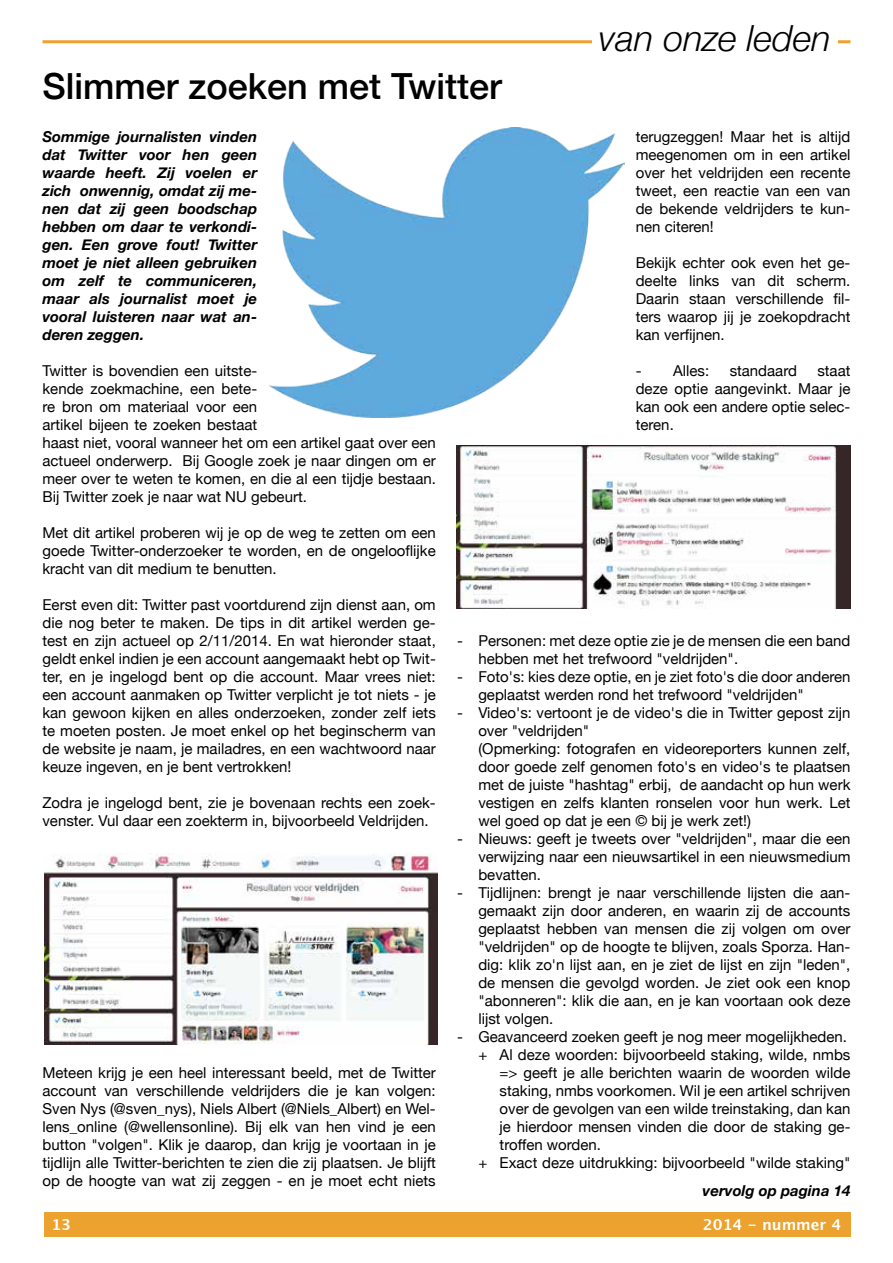
<style>
.page{position:relative;width:893px;height:1263px;background:#fff}
.page>*{position:absolute;margin:0;border:0;box-sizing:border-box;transform-origin:0 0}
.t1{font:500 36px "Helvetica Neue";color:#000}
.t2{font:italic 300 36px "Helvetica Neue";color:#000}
.t3{font:15px/18px "Helvetica Neue";color:#000;text-align:justify}
.t4{font:italic 700 15px/18px "Helvetica Neue";color:#000;text-align:justify}
.t5{font:700 15px "Lucida Grande";color:#fff}
</style>
<div class="page">
<div style="left:45px;top:1212px;width:806px;height:25px;background:#eba22e"></div>
<hr style="left:43px;top:40px;width:807px;height:3px;background:#eba22e">
<div style="left:592px;top:24px;width:246px;height:31px;background:#fff"></div>
<img style="left:45px;top:854px;width:393px;height:190px">
<img style="left:456px;top:445px;width:394px;height:164px">
<img style="left:268px;top:128px;width:357px;height:289px">
<h1 class="t1" style="left:43px;top:57px;width:461px">Slimmer zoeken met Twitter</h1>
<h1 class="t2" style="left:599px;top:10px;width:234px">van onze leden</h1>
<p class="t4" style="left:43px;top:128px;width:216px">Sommige journalisten vinden dat Twitter voor hen geen waarde heeft. Zij voelen er zich onwennig, omdat zij me&shy;nen dat zij geen boodschap hebben om daar te verkondi&shy;gen. Een grove fout! Twitter moet je niet alleen gebruiken om zelf te communiceren, maar als journalist moet je vooral luisteren naar wat an&shy;deren zeggen.</p>
<p class="t3" style="left:43px;top:363px;width:395px;text-align:left">Twitter is bovendien een uitste-<br>kende zoekmachine, een bete-<br>re bron om materiaal voor een<br>artikel bijeen te zoeken bestaat<br>haast niet, vooral wanneer het om een artikel gaat over een actueel onderwerp. Bij Google zoek je naar dingen om er meer over te weten te komen, en die al een tijdje bestaan.<br>Bij Twitter zoek je naar wat NU gebeurt.</p>
<p class="t3" style="left:42px;top:525px;width:395px">Met dit artikel proberen wij je op de weg te zetten om een goede Twitter-onderzoeker te worden, en de ongelooflijke kracht van dit medium te benutten.</p>
<p class="t3" style="left:42px;top:597px;width:395px">Eerst even dit: Twitter past voortdurend zijn dienst aan, om die nog beter te maken. De tips in dit artikel werden ge&shy;test en zijn actueel op 2/11/2014. En wat hieronder staat, geldt enkel indien je een account aangemaakt hebt op Twit&shy;ter, en je ingelogd bent op die account. Maar vrees niet: een account aanmaken op Twitter verplicht je tot niets - je kan gewoon kijken en alles onderzoeken, zonder zelf iets te moeten posten. Je moet enkel op het beginscherm van de website je naam, je mailadres, en een wachtwoord naar keuze ingeven, en je bent vertrokken!</p>
<p class="t3" style="left:42px;top:795px;width:395px">Zodra je ingelogd bent, zie je bovenaan rechts een zoek&shy;venster. Vul daar een zoekterm in, bijvoorbeeld Veldrijden.</p>
<p class="t3" style="left:42px;top:1065px;width:395px">Meteen krijg je een heel interessant beeld, met de Twitter account van verschillende veldrijders die je kan volgen:<br>Sven Nys (@sven_nys), Niels Albert (@Niels_Albert) en Wel&shy;lens_online (@wellensonline). Bij elk van hen vind je een button "volgen". Klik je daarop, dan krijg je voortaan in je tijdlijn alle Twitter-berichten te zien die zij plaatsen. Je blijft op de hoogte van wat zij zeggen - en je moet echt niets</p>
<p class="t3" style="left:636px;top:128px;width:216px">terugzeggen! Maar het is altijd meegenomen om in een artikel over het veldrijden een recente tweet, een reactie van een van de bekende veldrijders te kun&shy;nen citeren!</p>
<p class="t3" style="left:636px;top:254px;width:216px">Bekijk echter ook even het ge&shy;deelte links van dit scherm.<br>Daarin staan verschillende fil&shy;ters waarop jij je zoekopdracht kan verfijnen.</p>
<p class="t3" style="left:636px;top:362px;width:75px">- Alles:</p>
<p class="t3" style="left:730px;top:362px;width:69px">standaard</p>
<p class="t3" style="left:636px;top:362px;width:216px;text-indent:182px">staat deze optie aangevinkt. Maar je kan ook een andere optie selec&shy;teren.</p>
<p class="t3" style="left:478px;top:632px;width:374px;text-indent:-21px">- Personen: met deze optie zie je de mensen die een band hebben met het trefwoord "veldrijden".</p>
<p class="t3" style="left:478px;top:668px;width:374px;text-indent:-21px">- Foto's: kies deze optie, en je ziet foto's die door anderen geplaatst werden rond het trefwoord "veldrijden"</p>
<p class="t3" style="left:478px;top:704px;width:374px;text-align:left;text-indent:-21px">- Video's: vertoont je de video's die in Twitter gepost zijn over "veldrijden"<br>(Opmerking: fotografen en videoreporters kunnen zelf, door goede zelf genomen foto's en video's te plaatsen met de juiste "hashtag" erbij, de aandacht op hun werk vestigen en zelfs klanten ronselen voor hun werk. Let wel goed op dat je een © bij je werk zet!)</p>
<p class="t3" style="left:478px;top:830px;width:374px;text-indent:-21px">- Nieuws: geeft je tweets over "veldrijden", maar die een verwijzing naar een nieuwsartikel in een nieuwsmedium bevatten.</p>
<p class="t3" style="left:478px;top:884px;width:374px;text-indent:-21px">- Tijdlijnen: brengt je naar verschillende lijsten die aan&shy;gemaakt zijn door anderen, en waarin zij de accounts geplaatst hebben van mensen die zij volgen om over "veldrijden" op de hoogte te blijven, zoals Sporza. Han&shy;dig: klik zo'n lijst aan, en je ziet de lijst en zijn "leden", de mensen die gevolgd worden. Je ziet ook een knop "abonneren": klik die aan, en je kan voortaan ook deze lijst volgen.</p>
<p class="t3" style="left:457px;top:1028px;width:391px">- Geavanceerd zoeken geeft je nog meer mogelijkheden.</p>
<p class="t3" style="left:478px;top:1046px;width:374px">+ Al deze woorden: bijvoorbeeld staking, wilde, nmbs</p>
<p class="t3" style="left:500px;top:1064px;width:352px">=&gt; geeft je alle berichten waarin de woorden wilde</p>
<p class="t3" style="left:500px;top:1082px;width:352px">staking, nmbs voorkomen. Wil je een artikel schrijven</p>
<p class="t3" style="left:500px;top:1100px;width:352px">over de gevolgen van een wilde treinstaking, dan kan</p>
<p class="t3" style="left:500px;top:1118px;width:352px">je hierdoor mensen vinden die door de staking ge-</p>
<p class="t3" style="left:500px;top:1136px;width:103px">troffen worden.</p>
<p class="t3" style="left:478px;top:1154px;width:374px">+ Exact deze uitdrukking: bijvoorbeeld "wilde staking"</p>
<p class="t4" style="left:703px;top:1182px;width:149px">vervolg op pagina 14</p>
<p class="t5" style="left:51px;top:1213px;width:21px">13</p>
<p class="t5" style="left:703px;top:1213px;width:140px">2014 - nummer 4</p>
</div>
